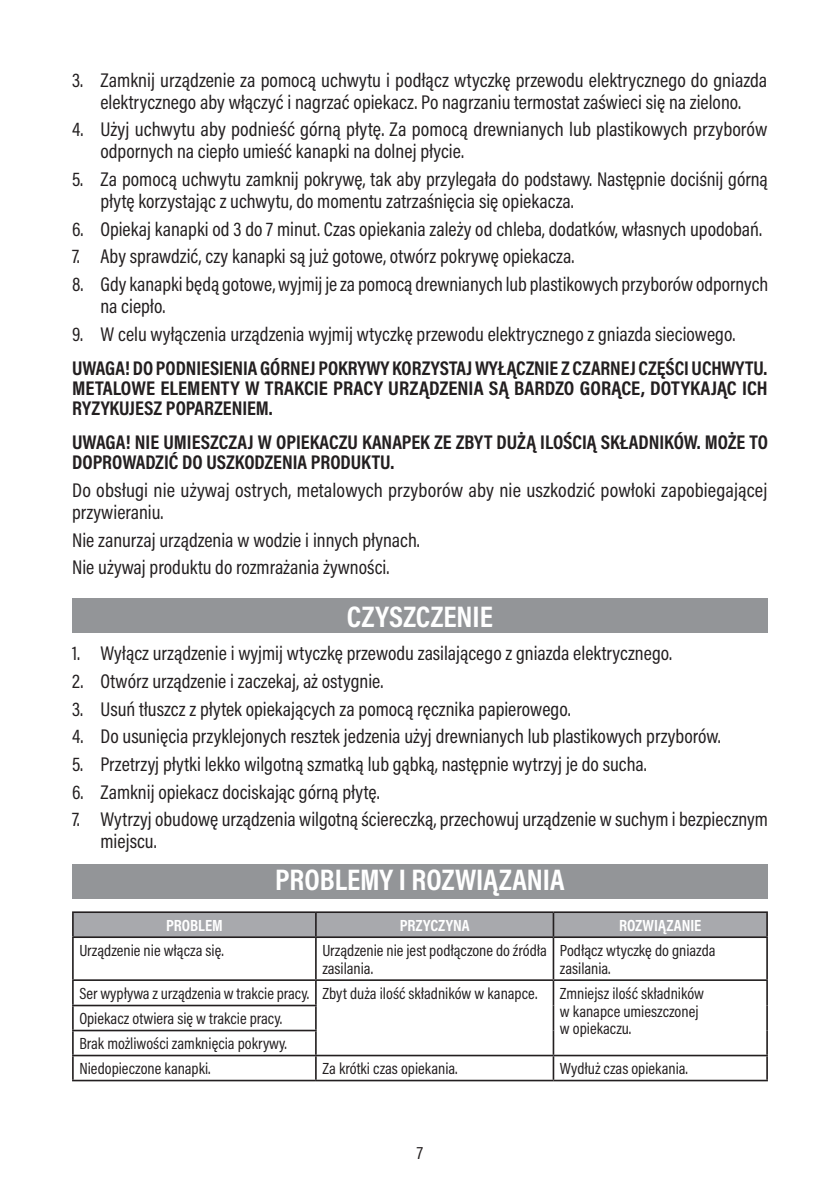
<style>
.page{position:relative;width:840px;height:1191px;background:#fff}
.page>*{position:absolute;margin:0;border:0;box-sizing:border-box;transform-origin:0 0}
.naglowek{font:700 30px "Acumin Pro Cond";color:#fff}
.txt02_mały{font:20px/22px "Acumin Pro Cond";color:#231f20}
.Należy01{font:700 20px/20px "Acumin Pro Cond";color:#231f20;text-align:justify}
.t1{font:18px "Acumin Pro Cond";color:#231f20}
.txt02_mały-2{font:16.2px/18px "Acumin Pro Cond";color:#231f20}
.txt02_mały-3{font:700 16.2px "Acumin Pro Cond";color:#fff}
</style>
<div class="page">
<div style="left:72px;top:864px;width:695px;height:35px;background:#939598"></div>
<div style="left:72px;top:598px;width:695px;height:35px;background:#939598"></div>
<hr style="left:72px;top:911px;width:244px;height:2px;background:#231f20">
<hr style="left:72px;top:913px;width:2px;height:23px;background:#231f20">
<hr style="left:316px;top:911px;width:237px;height:2px;background:#231f20">
<div style="left:73px;top:912px;width:692px;height:24px;background:#a8a9ad"></div>
<hr style="left:553px;top:911px;width:214px;height:2px;background:#231f20">
<hr style="left:552px;top:913px;width:2px;height:23px;background:#231f20">
<hr style="left:765px;top:913px;width:2px;height:23px;background:#231f20">
<hr style="left:72px;top:936px;width:244px;height:2px;background:#231f20">
<hr style="left:72px;top:938px;width:2px;height:41px;background:#231f20">
<hr style="left:316px;top:936px;width:237px;height:2px;background:#231f20">
<hr style="left:315px;top:938px;width:1px;height:41px;background:#231f20">
<hr style="left:553px;top:936px;width:214px;height:2px;background:#231f20">
<hr style="left:552px;top:938px;width:2px;height:41px;background:#231f20">
<hr style="left:765px;top:938px;width:2px;height:41px;background:#231f20">
<hr style="left:72px;top:979px;width:244px;height:2px;background:#231f20">
<hr style="left:72px;top:981px;width:2px;height:23px;background:#231f20">
<hr style="left:316px;top:979px;width:237px;height:2px;background:#231f20">
<hr style="left:553px;top:979px;width:214px;height:2px;background:#231f20">
<hr style="left:552px;top:981px;width:2px;height:24px;background:#231f20">
<hr style="left:765px;top:981px;width:2px;height:24px;background:#231f20">
<hr style="left:72px;top:1004px;width:244px;height:2px;background:#231f20">
<hr style="left:72px;top:1006px;width:2px;height:23px;background:#231f20">
<hr style="left:552px;top:1005px;width:2px;height:25px;background:#231f20">
<hr style="left:765px;top:1005px;width:2px;height:25px;background:#231f20">
<hr style="left:72px;top:1029px;width:244px;height:2px;background:#231f20">
<hr style="left:72px;top:1031px;width:2px;height:23px;background:#231f20">
<hr style="left:552px;top:1030px;width:2px;height:24px;background:#231f20">
<hr style="left:765px;top:1030px;width:2px;height:24px;background:#231f20">
<hr style="left:72px;top:1054px;width:244px;height:2px;background:#231f20">
<hr style="left:72px;top:1056px;width:2px;height:23px;background:#231f20">
<hr style="left:316px;top:1054px;width:237px;height:2px;background:#231f20">
<svg style="left:315px;top:981px;width:1px;height:98px"></svg>
<hr style="left:553px;top:1054px;width:214px;height:2px;background:#231f20">
<hr style="left:552px;top:1056px;width:2px;height:23px;background:#231f20">
<hr style="left:765px;top:1056px;width:2px;height:23px;background:#231f20">
<hr style="left:72px;top:1079px;width:244px;height:2px;background:#231f20">
<hr style="left:316px;top:1079px;width:237px;height:2px;background:#231f20">
<hr style="left:553px;top:1079px;width:214px;height:2px;background:#231f20">
<p class="txt02_mały" style="left:72px;top:68px;width:696px;text-align:center">3. Zamknij urządzenie za pomocą uchwytu i podłącz wtyczkę przewodu elektrycznego do gniazda elektrycznego aby włączyć i nagrzać opiekacz. Po nagrzaniu termostat zaświeci się na zielono.</p>
<p class="txt02_mały" style="left:100px;top:118px;width:668px;text-indent:-28px">4. Użyj uchwytu aby podnieść górną płytę. Za pomocą drewnianych lub plastikowych przyborów odpornych na ciepło umieść kanapki na dolnej płycie.</p>
<p class="txt02_mały" style="left:100px;top:168px;width:668px;text-indent:-28px">5. Za pomocą uchwytu zamknij pokrywę, tak aby przylegała do podstawy. Następnie dociśnij górną płytę korzystając z uchwytu, do momentu zatrzaśnięcia się opiekacza.</p>
<p class="txt02_mały" style="left:72px;top:217px;width:691px">6. Opiekaj kanapki od 3 do 7 minut. Czas opiekania zależy od chleba, dodatków, własnych upodobań.</p>
<p class="txt02_mały" style="left:72px;top:245px;width:503px">7. Aby sprawdzić, czy kanapki są już gotowe, otwórz pokrywę opiekacza.</p>
<p class="txt02_mały" style="left:100px;top:273px;width:669px;text-indent:-28px">8. Gdy kanapki będą gotowe, wyjmij je za pomocą drewnianych lub plastikowych przyborów odpornych na ciepło.</p>
<p class="txt02_mały" style="left:72px;top:322px;width:664px">9. W celu wyłączenia urządzenia wyjmij wtyczkę przewodu elektrycznego z gniazda sieciowego.</p>
<p class="Należy01" style="left:72px;top:357px;width:696px">UWAGA! DO PODNIESIENIA GÓRNEJ POKRYWY KORZYSTAJ WYŁĄCZNIE Z CZARNEJ CZĘŚCI UCHWYTU.<br>METALOWE ELEMENTY W TRAKCIE PRACY URZĄDZENIA SĄ BARDZO GORĄCE, DOTYKAJĄC ICH RYZYKUJESZ POPARZENIEM.</p>
<p class="Należy01" style="left:72px;top:432px;width:697px">UWAGA! NIE UMIESZCZAJ W OPIEKACZU KANAPEK ZE ZBYT DUŻĄ ILOŚCIĄ SKŁADNIKÓW. MOŻE TO<br>DOPROWADZIĆ DO USZKODZENIA PRODUKTU.</p>
<p class="txt02_mały" style="left:72px;top:478px;width:696px">Do obsługi nie używaj ostrych, metalowych przyborów aby nie uszkodzić powłoki zapobiegającej przywieraniu.</p>
<p class="txt02_mały" style="left:72px;top:528px;width:349px">Nie zanurzaj urządzenia w wodzie i innych płynach.</p>
<p class="txt02_mały" style="left:72px;top:556px;width:318px">Nie używaj produktu do rozmrażania żywności.</p>
<p class="naglowek" style="left:347px;top:597px;width:148px">CZYSZCZENIE</p>
<p class="txt02_mały" style="left:72px;top:642px;width:601px">1. Wyłącz urządzenie i wyjmij wtyczkę przewodu zasilającego z gniazda elektrycznego.</p>
<p class="txt02_mały" style="left:72px;top:669px;width:313px">2. Otwórz urządzenie i zaczekaj, aż ostygnie.</p>
<p class="txt02_mały" style="left:72px;top:697px;width:500px">3. Usuń tłuszcz z płytek opiekających za pomocą ręcznika papierowego.</p>
<p class="txt02_mały" style="left:72px;top:725px;width:649px">4. Do usunięcia przyklejonych resztek jedzenia użyj drewnianych lub plastikowych przyborów.</p>
<p class="txt02_mały" style="left:72px;top:752px;width:576px">5. Przetrzyj płytki lekko wilgotną szmatką lub gąbką, następnie wytrzyj je do sucha.</p>
<p class="txt02_mały" style="left:72px;top:780px;width:309px">6. Zamknij opiekacz dociskając górną płytę.</p>
<p class="txt02_mały" style="left:100px;top:808px;width:668px;text-indent:-28px">7. Wytrzyj obudowę urządzenia wilgotną ściereczką, przechowuj urządzenie w suchym i bezpiecznym miejscu.</p>
<p class="naglowek" style="left:275px;top:859px;width:291px">PROBLEMY I ROZWIĄZANIA</p>
<p class="txt02_mały-3" style="left:166px;top:914px;width:58px">PROBLEM</p>
<p class="txt02_mały-3" style="left:399px;top:914px;width:71px">PRZYCZYNA</p>
<p class="txt02_mały-3" style="left:618px;top:914px;width:84px">ROZWIĄZANIE</p>
<p class="txt02_mały-2" style="left:79px;top:940px;width:146px">Urządzenie nie włącza się.</p>
<p class="txt02_mały-2" style="left:322px;top:940px;width:226px">Urządzenie nie jest podłączone do źródła zasilania.</p>
<p class="txt02_mały-2" style="left:559px;top:940px;width:157px">Podłącz wtyczkę do gniazda zasilania.</p>
<p class="txt02_mały-2" style="left:79px;top:983px;width:231px">Ser wypływa z urządzenia w trakcie pracy.</p>
<p class="txt02_mały-2" style="left:322px;top:983px;width:216px">Zbyt duża ilość składników w kanapce.</p>
<p class="txt02_mały-2" style="left:559px;top:983px;width:145px">Zmniejsz ilość składników w kanapce umieszczonej w opiekaczu.</p>
<p class="txt02_mały-2" style="left:79px;top:1009px;width:204px">Opiekacz otwiera się w trakcie pracy.</p>
<p class="txt02_mały-2" style="left:79px;top:1034px;width:209px">Brak możliwości zamknięcia pokrywy.</p>
<p class="txt02_mały-2" style="left:79px;top:1059px;width:133px">Niedopieczone kanapki.</p>
<p class="txt02_mały-2" style="left:322px;top:1059px;width:137px">Za krótki czas opiekania.</p>
<p class="txt02_mały-2" style="left:559px;top:1059px;width:129px">Wydłuż czas opiekania.</p>
<p class="t1" style="left:416px;top:1141px;width:8px">7</p>
</div>
